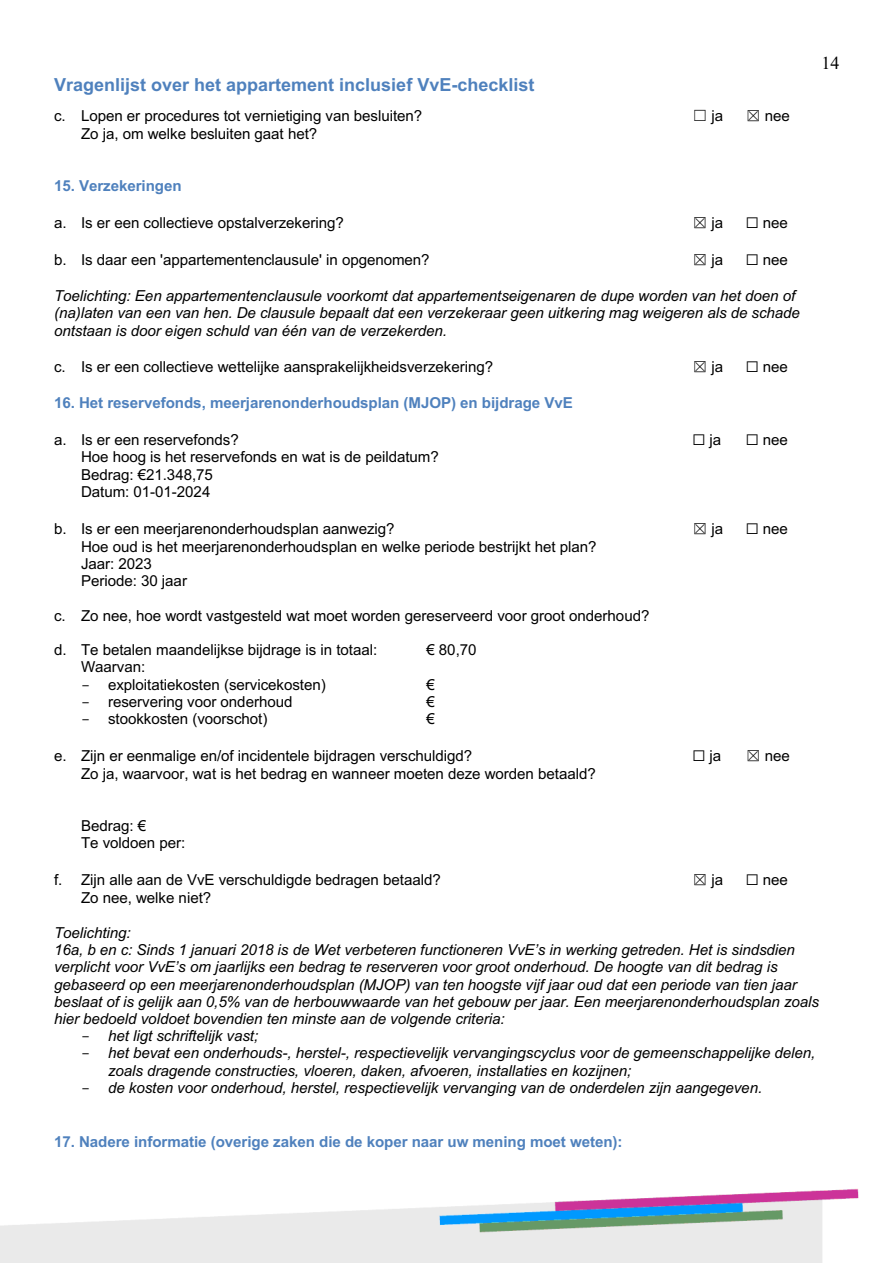
<style>
.page{position:relative;width:893px;height:1263px;background:#fff}
.page>*{position:absolute;margin:0;border:0;box-sizing:border-box;transform-origin:0 0}
.t1{font:700 18px "Arial";color:#4f81bd}
.t2{font:18px "Times New Roman";color:#000}
.t3{font:italic 15.15px/17.2px "Arial";letter-spacing:-.005em;color:#000}
.t4{font:15.15px/17.2px "Arial";letter-spacing:-.005em;color:#000}
.t5{font:700 15.15px "Arial";letter-spacing:-.005em;color:#4f81bd}
.s1{font-family:"MS Gothic"}
.s2{font-family:"Courier New"}
.s3{font-family:"Courier New";font-style:normal}
</style>
<div class="page">
<img style="left:0;top:1188px;width:859px;height:75px">
<p class="t2" style="left:821px;top:53px;width:19px">14</p>
<p class="t1" style="left:54px;top:74px;width:482px">Vragenlijst over het appartement inclusief VvE-checklist</p>
<p class="t4" style="left:54px;top:107px;width:370px">c. Lopen er procedures tot vernietiging van besluiten?</p>
<p class="t4" style="left:692px;top:107px;width:32px"><span class="s1">☐</span> ja</p>
<p class="t4" style="left:745px;top:107px;width:46px"><span class="s1">☒</span> nee</p>
<p class="t4" style="left:81px;top:125px;width:238px">Zo ja, om welke besluiten gaat het?</p>
<p class="t5" style="left:54px;top:177px;width:129px">15. Verzekeringen</p>
<p class="t4" style="left:54px;top:214px;width:291px">a. Is er een collectieve opstalverzekering?</p>
<p class="t4" style="left:692px;top:214px;width:32px"><span class="s1">☒</span> ja</p>
<p class="t4" style="left:745px;top:214px;width:44px">☐ nee</p>
<p class="t4" style="left:54px;top:251px;width:377px">b. Is daar een 'appartementenclausule' in opgenomen?</p>
<p class="t4" style="left:692px;top:251px;width:32px"><span class="s1">☒</span> ja</p>
<p class="t4" style="left:745px;top:251px;width:44px">☐ nee</p>
<p class="t3" style="left:54px;top:287px;width:747px">Toelichting: Een appartementenclausule voorkomt dat appartementseigenaren de dupe worden van het doen of (na)laten van een van hen. De clausule bepaalt dat een verzekeraar geen uitkering mag weigeren als de schade ontstaan is door eigen schuld van één van de verzekerden.</p>
<p class="t4" style="left:54px;top:358px;width:440px">c. Is er een collectieve wettelijke aansprakelijkheidsverzekering?</p>
<p class="t4" style="left:692px;top:358px;width:32px"><span class="s1">☒</span> ja</p>
<p class="t4" style="left:745px;top:358px;width:44px">☐ nee</p>
<p class="t5" style="left:54px;top:394px;width:520px">16. Het reservefonds, meerjarenonderhoudsplan (MJOP) en bijdrage VvE</p>
<p class="t4" style="left:54px;top:431px;width:186px">a. Is er een reservefonds?</p>
<p class="t4" style="left:692px;top:431px;width:30px">☐ ja</p>
<p class="t4" style="left:745px;top:431px;width:44px">☐ nee</p>
<p class="t4" style="left:81px;top:448px;width:359px">Hoe hoog is het reservefonds en wat is de peildatum?<br>Bedrag: €21.348,75<br>Datum: 01-01-2024</p>
<p class="t4" style="left:54px;top:520px;width:342px">b. Is er een meerjarenonderhoudsplan aanwezig?</p>
<p class="t4" style="left:692px;top:520px;width:32px"><span class="s1">☒</span> ja</p>
<p class="t4" style="left:745px;top:520px;width:44px">☐ nee</p>
<p class="t4" style="left:81px;top:538px;width:517px">Hoe oud is het meerjarenonderhoudsplan en welke periode bestrijkt het plan?<br>Jaar: 2023<br>Periode: 30 jaar</p>
<p class="t4" style="left:54px;top:607px;width:597px">c. Zo nee, hoe wordt vastgesteld wat moet worden gereserveerd voor groot onderhoud?</p>
<p class="t4" style="left:54px;top:641px;width:325px">d. Te betalen maandelijkse bijdrage is in totaal:</p>
<p class="t4" style="left:426px;top:641px;width:52px">€ 80,70</p>
<p class="t4" style="left:81px;top:659px;width:66px">Waarvan:</p>
<p class="t4" style="left:81px;top:676px;width:246px"><span class="s2">-</span> exploitatiekosten (servicekosten)</p>
<p class="t4" style="left:426px;top:676px;width:10px">€</p>
<p class="t4" style="left:81px;top:693px;width:213px"><span class="s2">-</span> reservering voor onderhoud</p>
<p class="t4" style="left:426px;top:693px;width:10px">€</p>
<p class="t4" style="left:81px;top:710px;width:188px"><span class="s2">-</span> stookkosten (voorschot)</p>
<p class="t4" style="left:426px;top:710px;width:10px">€</p>
<p class="t4" style="left:54px;top:747px;width:420px">e. Zijn er eenmalige en/of incidentele bijdragen verschuldigd?</p>
<p class="t4" style="left:692px;top:747px;width:30px">☐ ja</p>
<p class="t4" style="left:745px;top:747px;width:46px"><span class="s1">☒</span> nee</p>
<p class="t4" style="left:81px;top:766px;width:516px">Zo ja, waarvoor, wat is het bedrag en wanneer moeten deze worden betaald?</p>
<p class="t4" style="left:81px;top:817px;width:106px">Bedrag: €<br>Te voldoen per:</p>
<p class="t4" style="left:54px;top:871px;width:388px">f. Zijn alle aan de VvE verschuldigde bedragen betaald?</p>
<p class="t4" style="left:692px;top:871px;width:32px"><span class="s1">☒</span> ja</p>
<p class="t4" style="left:745px;top:871px;width:44px">☐ nee</p>
<p class="t4" style="left:81px;top:889px;width:132px">Zo nee, welke niet?</p>
<p class="t3" style="left:54px;top:924px;width:766px">Toelichting:<br>16a, b en c: Sinds 1 januari 2018 is de Wet verbeteren functioneren VvE’s in werking getreden. Het is sindsdien verplicht voor VvE’s om jaarlijks een bedrag te reserveren voor groot onderhoud. De hoogte van dit bedrag is gebaseerd op een meerjarenonderhoudsplan (MJOP) van ten hoogste vijf jaar oud dat een periode van tien jaar beslaat of is gelijk aan 0,5% van de herbouwwaarde van het gebouw per jaar. Een meerjarenonderhoudsplan zoals hier bedoeld voldoet bovendien ten minste aan de volgende criteria:</p>
<p class="t3" style="left:81px;top:1028px;width:179px"><span class="s3">-</span> het ligt schriftelijk vast;</p>
<p class="t3" style="left:108px;top:1045px;width:708px;text-indent:-27px"><span class="s3">-</span> het bevat een onderhouds-, herstel-, respectievelijk vervangingscyclus voor de gemeenschappelijke delen, zoals dragende constructies, vloeren, daken, afvoeren, installaties en kozijnen;</p>
<p class="t3" style="left:81px;top:1079px;width:682px"><span class="s3">-</span> de kosten voor onderhoud, herstel, respectievelijk vervanging van de onderdelen zijn aangegeven.</p>
<p class="t5" style="left:54px;top:1134px;width:570px">17. Nadere informatie (overige zaken die de koper naar uw mening moet weten):</p>
</div>
